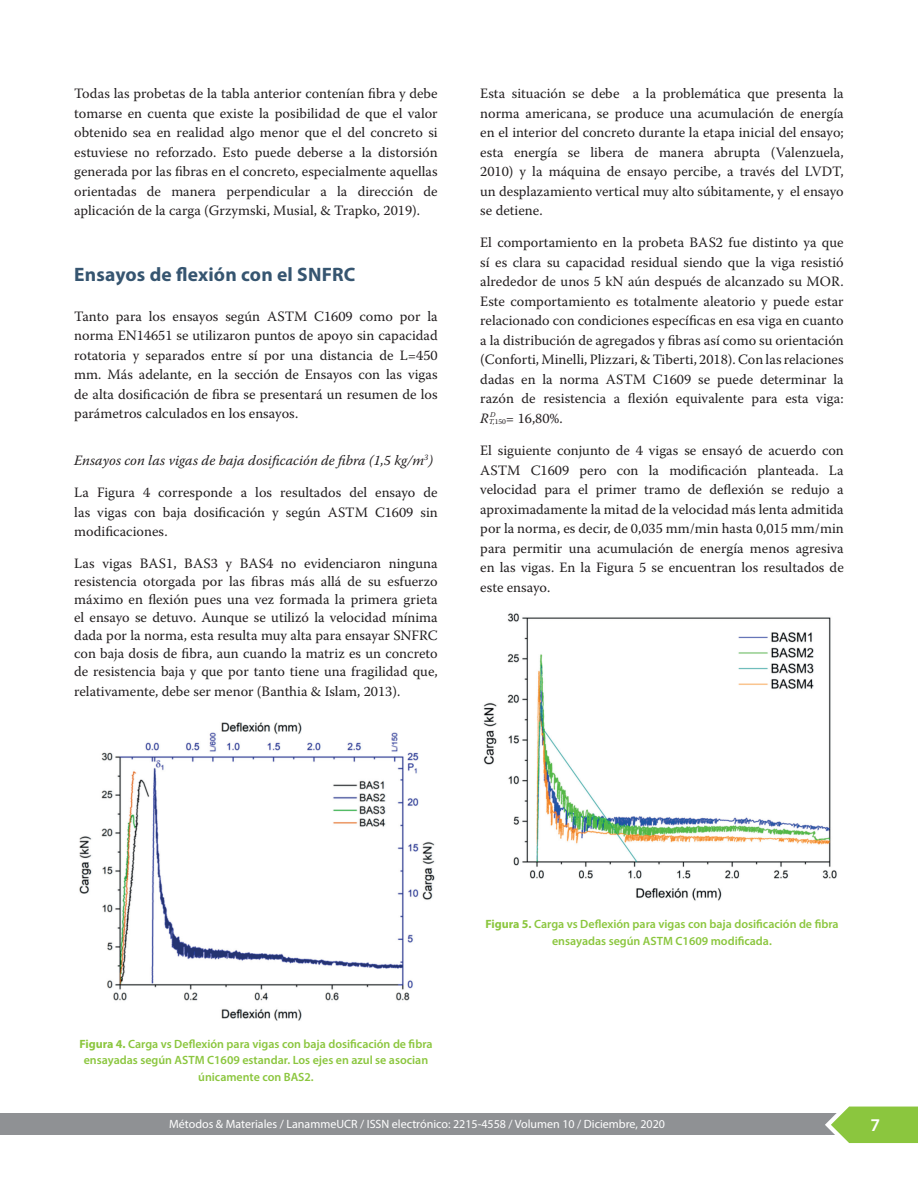
<style>
.page{position:relative;width:918px;height:1188px;background:#fff}
.page>*{position:absolute;margin:0;border:0;box-sizing:border-box;transform-origin:0 0}
.t1{font:700 19.5px "Myriad Pro";letter-spacing:.01em;color:#365570}
.t2{font:600 18px "Myriad Pro";color:#fff}
.t3{font:14.25px/19.5px "Warnock Pro";color:#231f20;text-align:justify}
.t4{font:italic 14.25px "Warnock Pro";color:#231f20}
.t5{font:600 12px/16.5px "Myriad Pro";color:#8bc63e;text-align:center}
.t6{font:12px "Myriad Pro";color:#fff}
.t7{font:italic 7.5px "Warnock Pro";color:#231f20}
.s1{font-style:italic}
.s2{font-weight:700}
</style>
<div class="page">
<div style="left:0;top:1114px;width:918px;height:21px;background:#8f9194"></div>
<svg style="left:825px;top:1107px;width:93px;height:36px;background:#99cb59"></svg>
<img style="left:79px;top:722px;width:356px;height:299px">
<img style="left:483px;top:613px;width:354px;height:288px">
<p class="t3" style="left:74px;top:84px;width:365px">Todas las probetas de la tabla anterior contenían fibra y debe tomarse en cuenta que existe la posibilidad de que el valor obtenido sea en realidad algo menor que el del concreto si estuviese no reforzado. Esto puede deberse a la distorsión generada por las fibras en el concreto, especialmente aquellas orientadas de manera perpendicular a la dirección de aplicación de la carga (Grzymski, Musial, &amp; Trapko, 2019).</p>
<h1 class="t1" style="left:74px;top:262px;width:283px">Ensayos de flexión con el SNFRC</h1>
<p class="t3" style="left:74px;top:306px;width:365px">Tanto para los ensayos según ASTM C1609 como por la norma EN14651 se utilizaron puntos de apoyo sin capacidad rotatoria y separados entre sí por una distancia de L=450 mm. Más adelante, en la sección de Ensayos con las vigas de alta dosificación de fibra se presentará un resumen de los parámetros calculados en los ensayos.</p>
<p class="t4" style="left:74px;top:452px;width:360px">Ensayos con las vigas de baja dosificación de fibra (1,5 kg/m<sup>3</sup>)</p>
<p class="t3" style="left:74px;top:483px;width:365px">La Figura 4 corresponde a los resultados del ensayo de las vigas con baja dosificación y según ASTM C1609 sin modificaciones.</p>
<p class="t3" style="left:74px;top:555px;width:365px;line-height:18px">Las vigas BAS1, BAS3 y BAS4 no evidenciaron ninguna resistencia otorgada por las fibras más allá de su esfuerzo máximo en flexión pues una vez formada la primera grieta el ensayo se detuvo. Aunque se utilizó la velocidad mínima dada por la norma, esta resulta muy alta para ensayar SNFRC con baja dosis de fibra, aun cuando la matriz es un concreto de resistencia baja y que por tanto tiene una fragilidad que,</p>
<p class="t3" style="left:74px;top:681px;width:328px">relativamente, debe ser menor (Banthia &amp; Islam, 2013).</p>
<p class="t3" style="left:480px;top:84px;width:365px">Esta situación se debe a la problemática que presenta la norma americana, se produce una acumulación de energía en el interior del concreto durante la etapa inicial del ensayo; esta energía se libera de manera abrupta (Valenzuela, 2010) y la máquina de ensayo percibe, a través del LVDT, un desplazamiento vertical muy alto súbitamente, y el ensayo se detiene.</p>
<p class="t3" style="left:480px;top:233px;width:365px">El comportamiento en la probeta BAS2 fue distinto ya que sí es clara su capacidad residual siendo que la viga resistió alrededor de unos 5 kN aún después de alcanzado su MOR.<br>Este comportamiento es totalmente aleatorio y puede estar relacionado con condiciones específicas en esa viga en cuanto a la distribución de agregados y fibras así como su orientación (Conforti, Minelli, Plizzari, &amp; Tiberti, 2018). Con las relaciones dadas en la norma ASTM C1609 se puede determinar la razón de resistencia a flexión equivalente para esta viga:<br><span class="s1">R</span><sub>T,</sub><sub>150</sub>= 16,80%.</p>
<p class="t3" style="left:480px;top:441px;width:365px">El siguiente conjunto de 4 vigas se ensayó de acuerdo con ASTM C1609 pero con la modificación planteada. La velocidad para el primer tramo de deflexión se redujo a aproximadamente la mitad de la velocidad más lenta admitida por la norma, es decir, de 0,035 mm/min hasta 0,015 mm/min para permitir una acumulación de energía menos agresiva en las vigas. En la Figura 5 se encuentran los resultados de este ensayo.</p>
<p class="t7" style="left:490px;top:410px;width:7px">D</p>
<p class="t5" style="left:79px;top:1035px;width:355px"><span class="s2">Figura 4.</span> Carga vs Deflexión para vigas con baja dosificación de fibra ensayadas según ASTM C1609 estandar. Los ejes en azul se asocian únicamente con BAS2.</p>
<p class="t5" style="left:485px;top:916px;width:355px"><span class="s2">Figura 5.</span> Carga vs Deflexión para vigas con baja dosificación de fibra ensayadas según ASTM C1609 modificada.</p>
<p class="t6" style="left:169px;top:1117px;width:497px">Métodos &amp; Materiales / LanammeUCR / ISSN electrónico: 2215-4558 / Volumen 10 / Diciembre, 2020</p>
<p class="t2" style="left:871px;top:1114px;width:11px">7</p>
</div>
